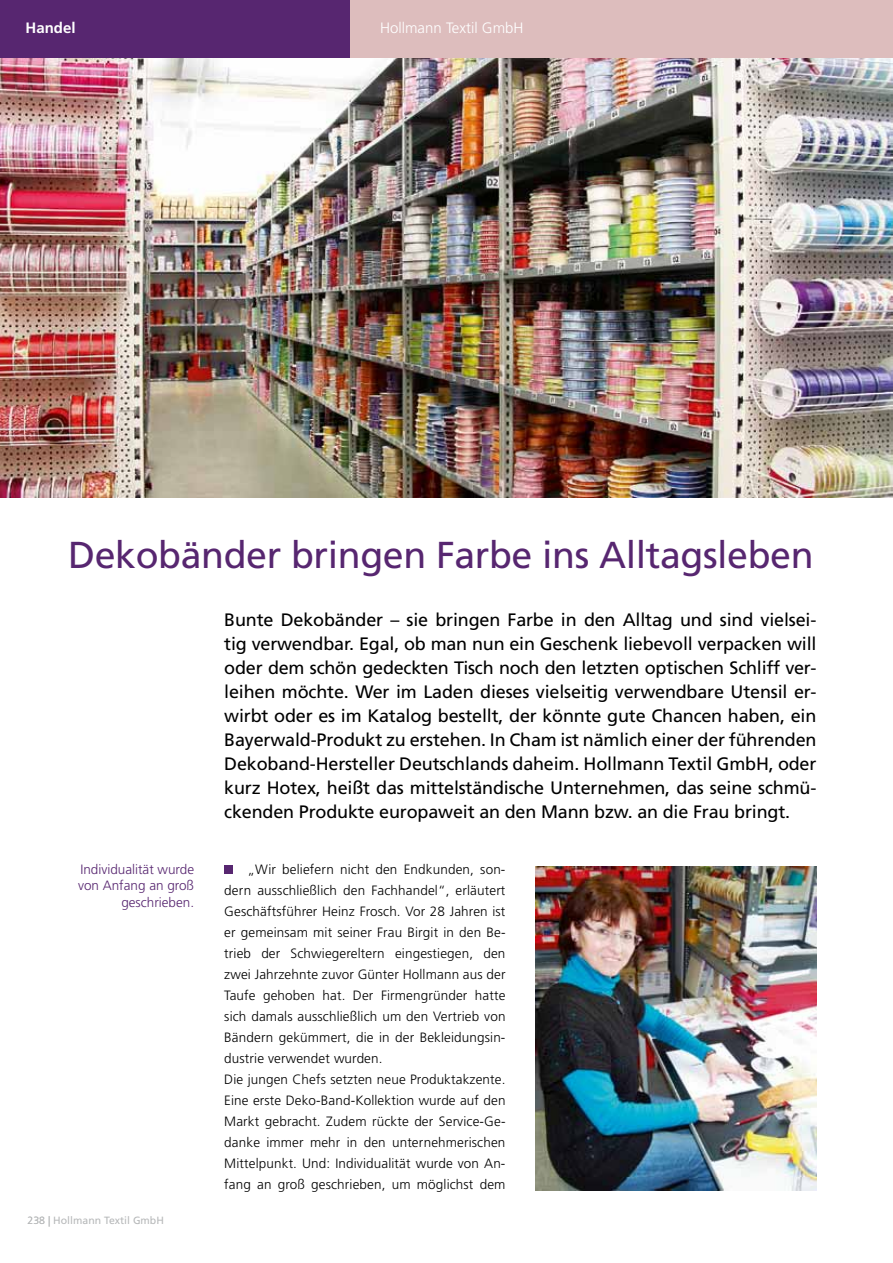
<style>
.page{position:relative;width:893px;height:1263px;background:#fff}
.page>*{position:absolute;margin:0;border:0;box-sizing:border-box;transform-origin:0 0}
.t1{font:37.5px "Frutiger LT Std";letter-spacing:-.01em;color:#572670}
.t2{font:18px/24px "Frutiger LT Std";letter-spacing:-.01em;color:#000;text-align:justify}
.t3{font:300 15px "Frutiger LT Std";color:#fff}
.t4{font:700 15px "Frutiger LT Std";color:#fff}
.t5{font:300 13.5px/21px "Frutiger LT Std";letter-spacing:.01em;color:#000}
.t6{font:300 13.5px/16.2px "Frutiger LT Std";color:#572670;text-align:right}
.t7{font:10.5px "Frutiger LT Std";color:#b6b8b9}
.s1{font-weight:300}
</style>
<div class="page">
<img style="left:0;top:57px;width:893px;height:440px">
<div style="left:224px;top:865px;width:9px;height:9px;background:#572670"></div>
<img style="left:535px;top:866px;width:281px;height:324px">
<div style="left:0;top:0;width:350px;height:57px;background:#572670"></div>
<div style="left:350px;top:0;width:543px;height:57px;background:#ddbdbd"></div>
<p class="t4" style="left:26px;top:18px;width:52px">Handel</p>
<p class="t3" style="left:380px;top:19px;width:145px">Hollmann Textil GmbH</p>
<h1 class="t1" style="left:68px;top:533px;width:747px">Dekobänder bringen Farbe ins Alltagsleben</h1>
<p class="t6" style="left:78px;top:862px;width:118px">Individualität wurde von Anfang an groß geschrieben.</p>
<p class="t7" style="left:28px;top:1214px;width:138px"><span class="s1">238 |</span> Hollmann Textil GmbH</p>
<p class="t2" style="left:224px;top:607px;width:594px">Bunte Dekobänder – sie bringen Farbe in den Alltag und sind vielsei&shy;tig verwendbar. Egal, ob man nun ein Geschenk liebevoll verpacken will oder dem schön gedeckten Tisch noch den letzten optischen Schliff ver&shy;leihen möchte. Wer im Laden dieses vielseitig verwendbare Utensil er&shy;wirbt oder es im Katalog bestellt, der könnte gute Chancen haben, ein Bayerwald-Produkt zu erstehen. In Cham ist nämlich einer der führenden Dekoband-Hersteller Deutschlands daheim. Hollmann Textil GmbH, oder kurz Hotex, heißt das mittelständische Unternehmen, das seine schmü&shy;ckenden Produkte europaweit an den Mann bzw. an die Frau bringt.</p>
<p class="t5" style="left:224px;top:859px;width:283px;text-indent:23px">„Wir beliefern nicht den Endkunden, son&shy;dern ausschließlich den Fachhandel“, erläutert Geschäftsführer Heinz Frosch. Vor 28 Jahren ist er gemeinsam mit seiner Frau Birgit in den Be&shy;trieb der Schwiegereltern eingestiegen, den zwei Jahrzehnte zuvor Günter Hollmann aus der Taufe gehoben hat. Der Firmengründer hatte sich damals ausschließlich um den Vertrieb von Bändern gekümmert, die in der Bekleidungsin&shy;dustrie verwendet wurden.<br>Die jungen Chefs setzten neue Produktakzente.<br>Eine erste Deko-Band-Kollektion wurde auf den Markt gebracht. Zudem rückte der Service-Ge&shy;danke immer mehr in den unternehmerischen Mittelpunkt. Und: Individualität wurde von An&shy;fang an groß geschrieben, um möglichst dem</p>
</div>
